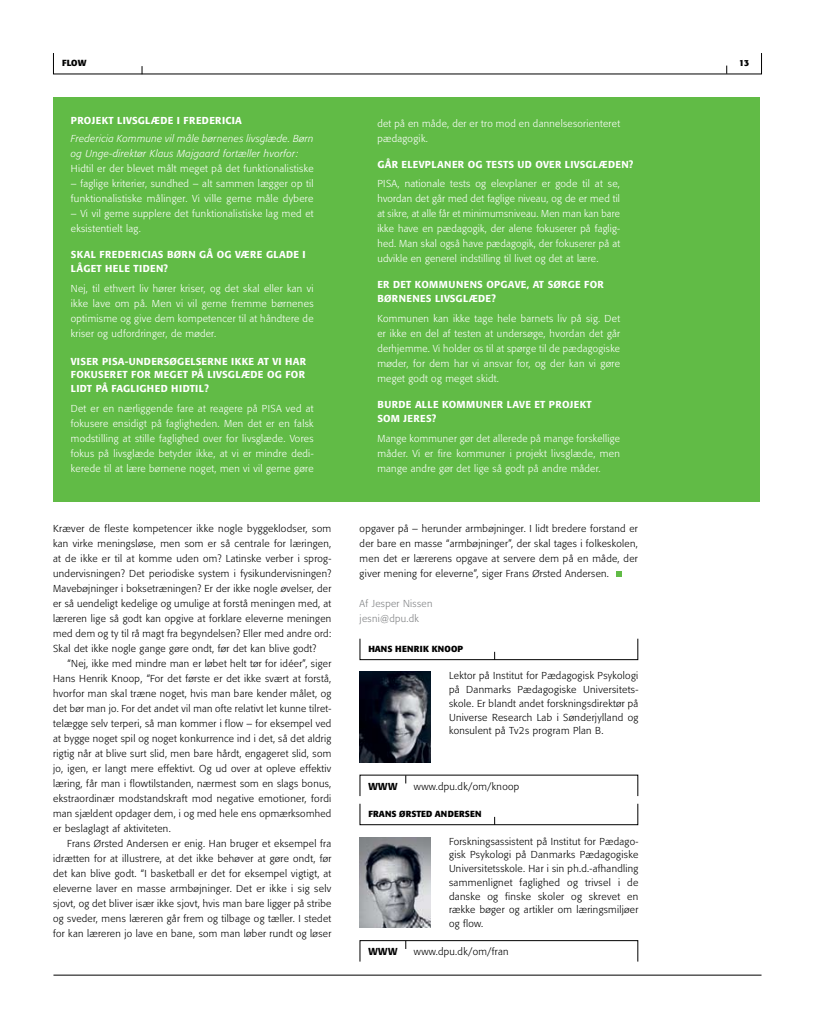
<style>
.page{position:relative;width:815px;height:1028px;background:#fff}
.page>*{position:absolute;margin:0;border:0;box-sizing:border-box;transform-origin:0 0}
.t1{font:300 10px/15px "Formata";letter-spacing:.03em;color:#000;text-align:justify}
.t2{font:300 10px/15px "Formata";letter-spacing:.03em;color:#fff;text-align:justify}
.t3{font:500 10px "Formata";letter-spacing:.03em;color:#fff}
.t4{font:italic 300 10px/15px "Formata";letter-spacing:.03em;color:#fff}
.t5{font:300 10px/15px "Formata";letter-spacing:.03em;color:#808284}
.t6{font:500 10px "Formata";letter-spacing:.05em;color:#000}
.t7{font:700 8.75px "Formata";letter-spacing:.02em;color:#000}
</style>
<div class="page">
<hr style="left:53px;top:974px;width:708px;height:1px;background:#000">
<div style="left:53px;top:97px;width:707px;height:405px;background:#61bb46"></div>
<svg style="left:616px;top:571px;width:5px;height:6px"></svg>
<div style="left:360px;top:940px;width:278px;height:21px;border:1px solid #000"></div>
<div style="left:360px;top:803px;width:278px;height:22px;border:1px solid #000"></div>
<img style="left:359px;top:837px;width:72px;height:90px">
<div style="left:360px;top:638px;width:278px;height:22px;border:1px solid #000"></div>
<img style="left:359px;top:672px;width:72px;height:90px">
<p class="t7" style="left:62px;top:58px;width:26px">FLOW</p>
<p class="t3" style="left:71px;top:115px;width:28px">PROJEKT</p>
<p class="t3" style="left:117px;top:115px;width:13px">LIVSGLÆDE</p>
<p class="t3" style="left:177px;top:115px;width:14px">I FREDERI</p>
<p class="t3" style="left:225px;top:115px;width:13px">CIA</p>
<p class="t4" style="left:71px;top:131px;width:244px">Fredericia Kommune vil måle børnenes livsglæde. Børn og Unge-direktør Klaus Majgaard fortæller hvorfor:</p>
<p class="t2" style="left:71px;top:161px;width:244px">Hidtil er der blevet målt meget på det funktionalistiske</p>
<p class="t2" style="left:71px;top:176px;width:244px">– faglige kriterier, sundhed – alt sammen lægger op til funktionalistiske målinger. Vi ville gerne måle dybere</p>
<p class="t2" style="left:71px;top:206px;width:244px">– Vi vil gerne supplere det funktionalistiske lag med et eksistentielt lag.</p>
<p class="t3" style="left:71px;top:248px;width:14px">SKAL</p>
<p class="t3" style="left:99px;top:248px;width:7px">FREDERI</p>
<p class="t3" style="left:141px;top:248px;width:13px">CIAS</p>
<p class="t3" style="left:167px;top:248px;width:76px">BØRN GÅ OG VÆRE</p>
<p class="t3" style="left:266px;top:248px;width:8px">GLADE</p>
<p class="t3" style="left:303px;top:248px;width:3px">I</p>
<p class="t3" style="left:71px;top:262px;width:8px">LÅGET</p>
<p class="t3" style="left:105px;top:262px;width:7px">HELE</p>
<p class="t3" style="left:134px;top:262px;width:7px">TIDEN</p>
<p class="t3" style="left:164px;top:262px;width:6px">?</p>
<p class="t2" style="left:71px;top:281px;width:244px">Nej, til ethvert liv hører kriser, og det skal eller kan vi ikke lave om på. Men vi vil gerne fremme børnenes optimisme og give dem kompetencer til at håndtere de kriser og udfordringer, de møder.</p>
<p class="t3" style="left:71px;top:355px;width:13px">VISER</p>
<p class="t3" style="left:102px;top:355px;width:35px">PISA-UNDERS</p>
<p class="t3" style="left:170px;top:355px;width:16px">ØGELSERNE</p>
<p class="t3" style="left:231px;top:355px;width:7px">IKKE</p>
<p class="t3" style="left:258px;top:355px;width:36px">ATVIHAR</p>
<p class="t3" style="left:71px;top:368px;width:21px">FOKUSERET</p>
<p class="t3" style="left:131px;top:368px;width:31px">FOR MEGET</p>
<p class="t3" style="left:191px;top:368px;width:24px">PÅ LIVSGLÆDE</p>
<p class="t3" style="left:267px;top:368px;width:37px">OG FOR</p>
<p class="t3" style="left:71px;top:382px;width:7px">LIDT</p>
<p class="t3" style="left:96px;top:382px;width:29px">PÅ FAGLIGHED</p>
<p class="t3" style="left:171px;top:382px;width:7px">HIDTIL</p>
<p class="t3" style="left:204px;top:382px;width:6px">?</p>
<p class="t2" style="left:71px;top:401px;width:244px">Det er en nærliggende fare at reagere på PISA ved at fokusere ensidigt på fagligheden. Men det er en falsk modstilling at stille faglighed over for livsglæde. Vores fokus på livsglæde betyder ikke, at vi er mindre dedi&shy;kerede til at lære børnene noget, men vi vil gerne gøre</p>
<p class="t1" style="left:53px;top:521px;width:280px">Kræver de fleste kompetencer ikke nogle byggeklodser, som kan virke meningsløse, men som er så centrale for læringen, at de ikke er til at komme uden om? Latinske verber i sprog&shy;undervisningen? Det periodiske system i fysikundervisningen?<br>Mavebøjninger i boksetræningen? Er der ikke nogle øvelser, der er så uendeligt kedelige og umulige at forstå meningen med, at læreren lige så godt kan opgive at forklare eleverne meningen med dem og ty til rå magt fra begyndelsen? Eller med andre ord:<br>Skal det ikke nogle gange gøre ondt, før det kan blive godt?</p>
<p class="t1" style="left:53px;top:656px;width:280px;text-indent:14px">“Nej, ikke med mindre man er løbet helt tør for idéer”, siger Hans Henrik Knoop, “For det første er det ikke svært at forstå, hvorfor man skal træne noget, hvis man bare kender målet, og det bør man jo. For det andet vil man ofte relativt let kunne tilret&shy;telægge selv terperi, så man kommer i flow – for eksempel ved at bygge noget spil og noget konkurrence ind i det, så det aldrig rigtig når at blive surt slid, men bare hårdt, engageret slid, som jo, igen, er langt mere effektivt. Og ud over at opleve effektiv læring, får man i flowtilstanden, nærmest som en slags bonus, ekstraordinær modstandskraft mod negative emotioner, fordi man sjældent opdager dem, i og med hele ens opmærksomhed er beslaglagt af aktiviteten.</p>
<p class="t1" style="left:53px;top:836px;width:280px;text-indent:14px">Frans Ørsted Andersen er enig. Han bruger et eksempel fra idrætten for at illustrere, at det ikke behøver at gøre ondt, før det kan blive godt. “I basketball er det for eksempel vigtigt, at eleverne laver en masse armbøjninger. Det er ikke i sig selv sjovt, og det bliver især ikke sjovt, hvis man bare ligger på stribe og sveder, mens læreren går frem og tilbage og tæller. I stedet for kan læreren jo lave en bane, som man løber rundt og løser</p>
<p class="t2" style="left:377px;top:116px;width:244px">det på en måde, der er tro mod en dannelsesorienteret pædagogik.</p>
<p class="t3" style="left:377px;top:158px;width:32px">GÅR ELEVPLANER</p>
<p class="t3" style="left:468px;top:158px;width:25px">OG TESTS</p>
<p class="t3" style="left:518px;top:158px;width:33px">UD OVER</p>
<p class="t3" style="left:565px;top:158px;width:8px">LIVSGLÆDEN</p>
<p class="t3" style="left:629px;top:158px;width:6px">?</p>
<p class="t2" style="left:377px;top:176px;width:244px">PISA, nationale tests og elevplaner er gode til at se, hvordan det går med det faglige niveau, og de er med til at sikre, at alle får et minimumsniveau. Men man kan bare ikke have en pædagogik, der alene fokuserer på faglig&shy;hed. Man skal også have pædagogik, der fokuserer på at udvikle en generel indstilling til livet og det at lære.</p>
<p class="t3" style="left:377px;top:278px;width:23px">ER DET</p>
<p class="t3" style="left:415px;top:278px;width:23px">KOMMUNENS</p>
<p class="t3" style="left:486px;top:278px;width:16px">OPGAVE</p>
<p class="t3" style="left:527px;top:278px;width:42px">, AT SØRGE</p>
<p class="t3" style="left:584px;top:278px;width:19px">FOR</p>
<p class="t3" style="left:377px;top:292px;width:23px">BØRNENES</p>
<p class="t3" style="left:435px;top:292px;width:8px">LIVSGLÆDE</p>
<p class="t3" style="left:492px;top:292px;width:6px">?</p>
<p class="t2" style="left:377px;top:311px;width:244px">Kommunen kan ikke tage hele barnets liv på sig. Det er ikke en del af testen at undersøge, hvordan det går derhjemme. Vi holder os til at spørge til de pædagogiske møder, for dem har vi ansvar for, og der kan vi gøre meget godt og meget skidt.</p>
<p class="t3" style="left:377px;top:398px;width:15px">BURDE</p>
<p class="t3" style="left:415px;top:398px;width:7px">ALLE</p>
<p class="t3" style="left:442px;top:398px;width:24px">KOMMUNER</p>
<p class="t3" style="left:507px;top:398px;width:7px">LAVE</p>
<p class="t3" style="left:534px;top:398px;width:42px">ET PROJEKT</p>
<p class="t3" style="left:377px;top:412px;width:33px">SOM JERES</p>
<p class="t3" style="left:432px;top:412px;width:6px">?</p>
<p class="t2" style="left:377px;top:431px;width:244px">Mange kommuner gør det allerede på mange forskellige måder. Vi er fire kommuner i projekt livsglæde, men mange andre gør det lige så godt på andre måder.</p>
<p class="t1" style="left:360px;top:521px;width:280px">opgaver på – herunder armbøjninger. I lidt bredere forstand er der bare en masse “armbøjninger”, der skal tages i folkeskolen, men det er lærerens opgave at servere dem på en måde, der giver mening for eleverne”, siger Frans Ørsted Andersen.</p>
<p class="t5" style="left:360px;top:596px;width:74px">Af Jesper Nissen jesni@dpu.dk</p>
<p class="t7" style="left:368px;top:643px;width:96px">HANS HENRIK KNOOP</p>
<p class="t1" style="left:449px;top:669px;width:191px;line-height:13.8px">Lektor på Institut for Pædagogisk Psykologi på Danmarks Pædagogiske Universitets&shy;skole. Er blandt andet forskningsdirektør på Universe Research Lab i Sønderjylland og konsulent på Tv2s program Plan B.</p>
<p class="t6" style="left:368px;top:780px;width:31px">WWW</p>
<p class="t1" style="left:414px;top:778px;width:107px">www.dpu.dk/om/knoop</p>
<p class="t7" style="left:368px;top:808px;width:114px">FRANS ØRSTED ANDERSEN</p>
<p class="t1" style="left:449px;top:834px;width:191px;line-height:13.8px">Forskningsassistent på Institut for Pædago&shy;gisk Psykologi på Danmarks Pædagogiske Universitetsskole. Har i sin ph.d.-afhandling sammenlignet faglighed og trivsel i de danske og finske skoler og skrevet en række bøger og artikler om læringsmiljøer og flow.</p>
<p class="t6" style="left:368px;top:945px;width:31px">WWW</p>
<p class="t1" style="left:414px;top:944px;width:96px">www.dpu.dk/om/fran</p>
<p class="t7" style="left:739px;top:57px;width:6px">13</p>
</div>
